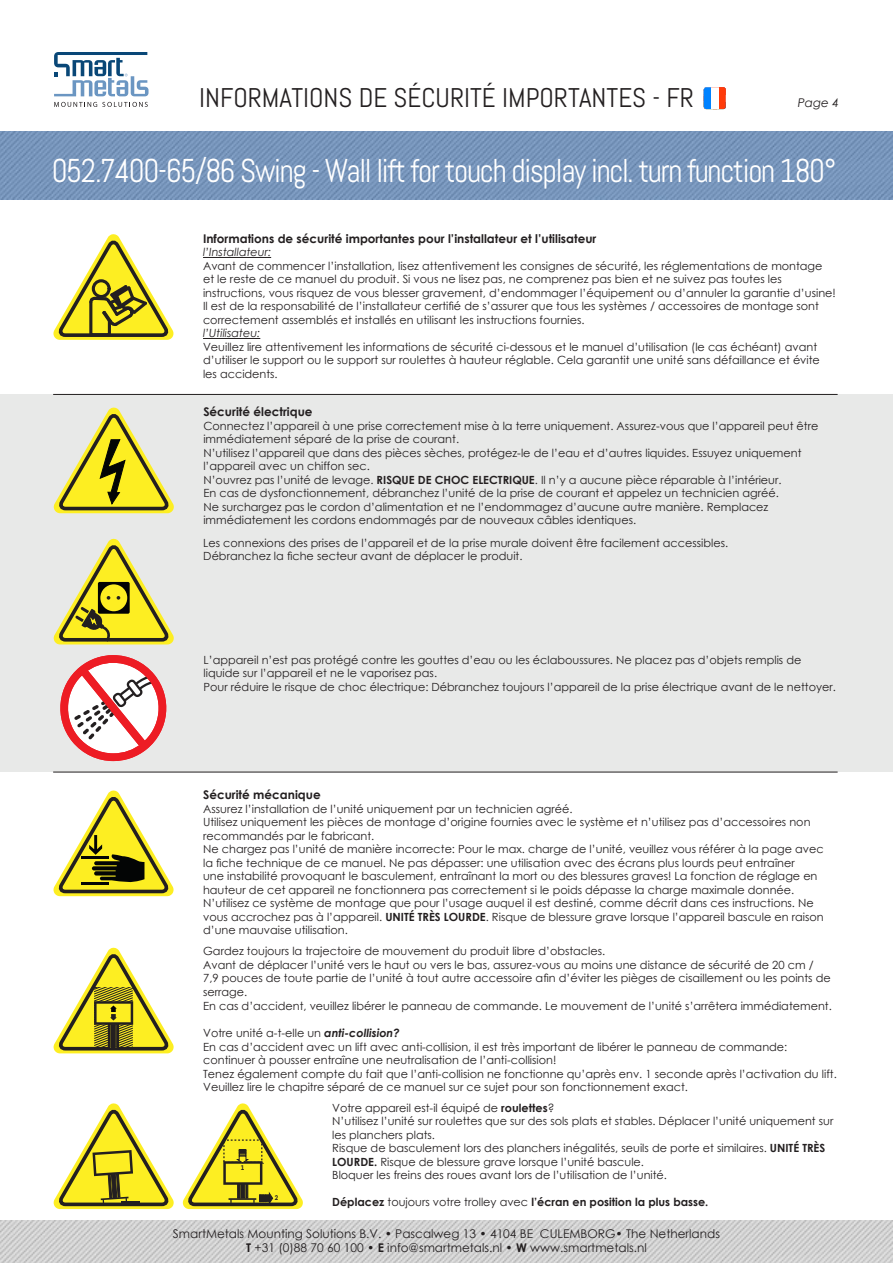
<style>
.page{position:relative;width:893px;height:1263px;background:#fff}
.page>*{position:absolute;margin:0;border:0;box-sizing:border-box;transform-origin:0 0}
.t1{font:33px "Abel";letter-spacing:-.04em;color:#fff;scale:.94 1}
.t2{font:27px "Abel";color:#231f20}
.t3{font:12px/14.4px "Century Gothic";color:#231f20;text-align:center}
.t4{font:700 12px "Century Gothic";color:#231f20}
.t5{font:italic 12px "Century Gothic";color:#231f20}
.t6{font:11.25px/13.5px "Century Gothic";color:#231f20}
.t7{font:700 11.25px "Century Gothic";color:#231f20}
.t8{font:italic 11.25px "Century Gothic";color:#231f20}
.t9{font:700 6.75px "Abel Pro";color:#221e1f}
.s1{font-weight:700}
.s2{font-weight:700;font-style:italic}
.s3{font-weight:400}
</style>
<div class="page">
<img style="left:0;top:132px;width:893px;height:68px">
<img style="left:0;top:1220px;width:893px;height:43px">
<svg style="left:54px;top:102px;width:94px;height:5px"></svg>
<svg style="left:54px;top:52px;width:95px;height:44px"></svg>
<svg style="left:711px;top:87px;width:15px;height:22px"></svg>
<div style="left:704px;top:87px;width:7px;height:22px;background:#0082ff"></div>
<hr style="left:203px;top:257px;width:68px;height:1px;background:#231f20">
<hr style="left:203px;top:338px;width:57px;height:1px;background:#231f20">
<svg style="left:53px;top:234px;width:121px;height:106px"></svg>
<div style="left:0;top:394px;width:893px;height:378px;background:#e8e9e8"></div>
<hr style="left:53px;top:394px;width:785px;height:1px;background:#231f20">
<hr style="left:53px;top:772px;width:785px;height:1px;background:#231f20">
<svg style="left:53px;top:407px;width:121px;height:106px"></svg>
<svg style="left:53px;top:538px;width:121px;height:106px"></svg>
<svg style="left:60px;top:655px;width:107px;height:106px"></svg>
<svg style="left:53px;top:790px;width:121px;height:106px"></svg>
<svg style="left:53px;top:947px;width:121px;height:106px"></svg>
<svg style="left:53px;top:1103px;width:121px;height:106px"></svg>
<svg style="left:183px;top:1103px;width:120px;height:106px"></svg>
<h2 class="t2" style="left:199px;top:81px;width:496px">INFORMATIONS DE SÉCURITÉ IMPORTANTES - FR</h2>
<p class="t5" style="left:798px;top:94px;width:43px">Page 4</p>
<h1 class="t1" style="left:52px;top:150px;width:836px">052.7400-65/86 Swing - Wall lift for touch display incl. turn function 180°</h1>
<p class="t4" style="left:203px;top:229px;width:395px">Informations de sécurité importantes pour l’installateur et l’utilisateur</p>
<p class="t8" style="left:203px;top:244px;width:70px">l’Installateur:</p>
<p class="t6" style="left:203px;top:259px;width:634px">Avant de commencer l’installation, lisez attentivement les consignes de sécurité, les réglementations de montage et le reste de ce manuel du produit. Si vous ne lisez pas, ne comprenez pas bien et ne suivez pas toutes les instructions, vous risquez de vous blesser gravement, d’endommager l’équipement ou d’annuler la garantie d’usine!<br>Il est de la responsabilité de l’installateur certifié de s’assurer que tous les systèmes / accessoires de montage sont correctement assemblés et installés en utilisant les instructions fournies.</p>
<p class="t8" style="left:203px;top:325px;width:59px">l’Utilisateu:</p>
<p class="t6" style="left:203px;top:340px;width:618px">Veuillez lire attentivement les informations de sécurité ci-dessous et le manuel d’utilisation (le cas échéant) avant d’utiliser le support ou le support sur roulettes à hauteur réglable. Cela garantit une unité sans défaillance et évite les accidents.</p>
<p class="t4" style="left:203px;top:403px;width:111px">Sécurité électrique</p>
<p class="t6" style="left:203px;top:419px;width:617px">Connectez l’appareil à une prise correctement mise à la terre uniquement. Assurez-vous que l’appareil peut être immédiatement séparé de la prise de courant.<br>N’utilisez l’appareil que dans des pièces sèches, protégez-le de l’eau et d’autres liquides. Essuyez uniquement l’appareil avec un chiffon sec.<br>N’ouvrez pas l’unité de levage. <span class="s1">RISQUE DE CHOC ELECTRIQUE</span>. Il n’y a aucune pièce réparable à l’intérieur.<br>En cas de dysfonctionnement, débranchez l’unité de la prise de courant et appelez un technicien agréé.<br>Ne surchargez pas le cordon d’alimentation et ne l’endommagez d’aucune autre manière. Remplacez immédiatement les cordons endommagés par de nouveaux câbles identiques.</p>
<p class="t6" style="left:203px;top:536px;width:526px">Les connexions des prises de l’appareil et de la prise murale doivent être facilement accessibles.<br>Débranchez la fiche secteur avant de déplacer le produit.</p>
<p class="t6" style="left:204px;top:652px;width:634px">L’appareil n’est pas protégé contre les gouttes d’eau ou les éclaboussures. Ne placez pas d’objets remplis de liquide sur l’appareil et ne le vaporisez pas.<br>Pour réduire le risque de choc électrique: Débranchez toujours l’appareil de la prise électrique avant de le nettoyer.</p>
<p class="t4" style="left:203px;top:786px;width:119px">Sécurité mécanique</p>
<p class="t6" style="left:203px;top:802px;width:622px">Assurez l’installation de l’unité uniquement par un technicien agréé.<br>Utilisez uniquement les pièces de montage d’origine fournies avec le système et n’utilisez pas d’accessoires non recommandés par le fabricant.<br>Ne chargez pas l’unité de manière incorrecte: Pour le max. charge de l’unité, veuillez vous référer à la page avec la fiche technique de ce manuel. Ne pas dépasser: une utilisation avec des écrans plus lourds peut entraîner<br>une instabilité provoquant le basculement, entraînant la mort ou des blessures graves! La fonction de réglage en hauteur de cet appareil ne fonctionnera pas correctement si le poids dépasse la charge maximale donnée.<br>N’utilisez ce système de montage que pour l’usage auquel il est destiné, comme décrit dans ces instructions. Ne vous accrochez pas à l’appareil. <span class="s1">UNITÉ TRÈS LOURDE</span>. Risque de blessure grave lorsque l’appareil bascule en raison d’une mauvaise utilisation.</p>
<p class="t6" style="left:203px;top:944px;width:630px">Gardez toujours la trajectoire de mouvement du produit libre d’obstacles.<br>Avant de déplacer l’unité vers le haut ou vers le bas, assurez-vous au moins une distance de sécurité de 20 cm / 7,9 pouces de toute partie de l’unité à tout autre accessoire afin d’éviter les pièges de cisaillement ou les points de serrage.<br>En cas d’accident, veuillez libérer le panneau de commande. Le mouvement de l’unité s’arrêtera immédiatement.</p>
<p class="t6" style="left:203px;top:1026px;width:635px">Votre unité a-t-elle un <span class="s2">anti-collision?<br></span>En cas d’accident avec un lift avec anti-collision, il est très important de libérer le panneau de commande: continuer à pousser entraîne une neutralisation de l’anti-collision!<br>Tenez également compte du fait que l’anti-collision ne fonctionne qu’après env. 1 seconde après l’activation du lift.<br>Veuillez lire le chapitre séparé de ce manuel sur ce sujet pour son fonctionnement exact.</p>
<p class="t6" style="left:332px;top:1100px;width:503px">Votre appareil est-il équipé de <span class="s1">roulettes</span>?<br>N’utilisez l’unité sur roulettes que sur des sols plats et stables. Déplacer l’unité uniquement sur les planchers plats.<br>Risque de basculement lors des planchers inégalités, seuils de porte et similaires. <span class="s1">UNITÉ TRÈS LOURDE.</span> Risque de blessure grave lorsque l’unité bascule.<br>Bloquer les freins des roues avant lors de l’utilisation de l’unité.</p>
<p class="t7" style="left:332px;top:1193px;width:378px">Déplacez <span class="s3">toujours votre trolley avec</span> l’écran en position la plus basse.</p>
<p class="t9" style="left:241px;top:1163px;width:5px">1</p>
<p class="t9" style="left:275px;top:1193px;width:5px">2</p>
<p class="t3" style="left:173px;top:1226px;width:549px">SmartMetals Mounting Solutions B.V. • Pascalweg 13 • 4104 BE CULEMBORG• The Netherlands<br><span class="s1">T</span> +31 (0)88 70 60 100 • <span class="s1">E</span> info@smartmetals.nl • <span class="s1">W</span> www.smartmetals.nl</p>
</div>
